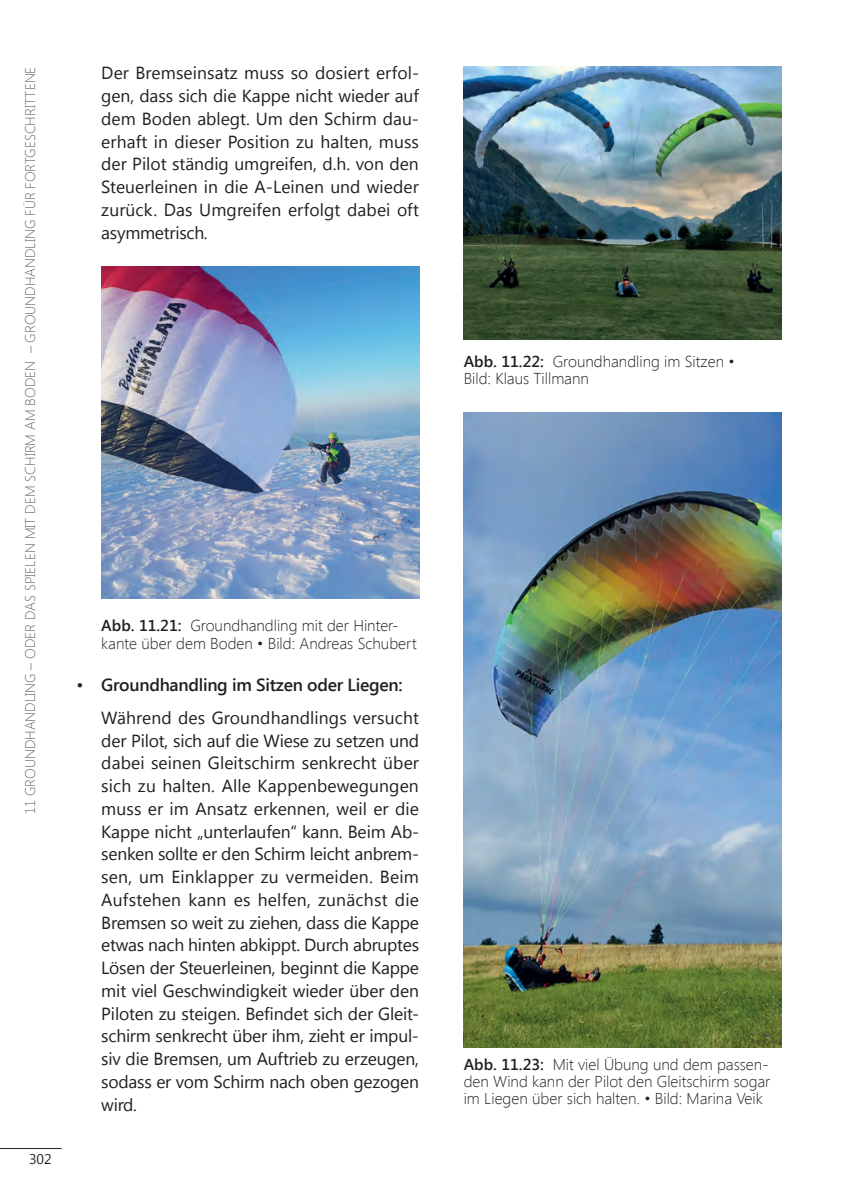
<style>
.page{position:relative;width:848px;height:1195px;background:#fff}
.page>*{position:absolute;margin:0;border:0;box-sizing:border-box;transform-origin:0 0}
.t1{font:17.5px/22.8px "Segoe UI";letter-spacing:-.005em;color:#231f20;text-align:justify}
.t2{font:300 15.75px/17.3px "Segoe UI";color:#231f20}
.t3{font:300 14px "Segoe UI";color:#6c6d70}
.t4{font:14px "Segoe UI";color:#231f20}
.s1{font-weight:600}
</style>
<div class="page">
<hr style="left:0;top:1148px;width:62px;height:1px;background:#231f20">
<img style="left:101px;top:267px;width:318px;height:332px">
<img style="left:463px;top:67px;width:318px;height:272px">
<img style="left:463px;top:412px;width:318px;height:635px">
<p class="t3" style="left:20px;top:814px;width:749px;rotate:-90deg">11 GROUNDHANDLING – ODER DAS SPIELEN MIT DEM SCHIRM AM BODEN – GROUNDHANDLING FÜR FORTGESCHRITTENE</p>
<p class="t4" style="left:29px;top:1149px;width:24px">302</p>
<p class="t1" style="left:101px;top:61px;width:319px">Der Bremseinsatz muss so dosiert erfol&shy;gen, dass sich die Kappe nicht wieder auf dem Boden ablegt. Um den Schirm dau&shy;erhaft in dieser Position zu halten, muss der Pilot ständig umgreifen, d.h. von den Steuerleinen in die A-Leinen und wieder zurück. Das Umgreifen erfolgt dabei oft asymmetrisch.</p>
<p class="t2" style="left:101px;top:616px;width:317px"><span class="s1">Abb. 11.21:</span> Groundhandling mit der Hinter&shy;kante über dem Boden • Bild: Andreas Schubert</p>
<p class="t1" style="left:101px;top:668px;width:319px;line-height:32.7px;text-indent:-25px">• <span class="s1">Groundhandling im Sitzen oder Liegen:<br></span>Während des Groundhandlings versucht</p>
<p class="t1" style="left:101px;top:728px;width:319px">der Pilot, sich auf die Wiese zu setzen und dabei seinen Gleitschirm senkrecht über sich zu halten. Alle Kappenbewegungen muss er im Ansatz erkennen, weil er die Kappe nicht „unterlaufen“ kann. Beim Ab&shy;senken sollte er den Schirm leicht anbrem&shy;sen, um Einklapper zu vermeiden. Beim Aufstehen kann es helfen, zunächst die Bremsen so weit zu ziehen, dass die Kappe etwas nach hinten abkippt. Durch abruptes Lösen der Steuerleinen, beginnt die Kappe mit viel Geschwindigkeit wieder über den Piloten zu steigen. Befindet sich der Gleit&shy;schirm senkrecht über ihm, zieht er impul&shy;siv die Bremsen, um Auftrieb zu erzeugen, sodass er vom Schirm nach oben gezogen wird.</p>
<p class="t2" style="left:463px;top:352px;width:272px"><span class="s1">Abb. 11.22:</span> Groundhandling im Sitzen •<br>Bild: Klaus Tillmann</p>
<p class="t2" style="left:463px;top:1055px;width:308px;text-align:justify"><span class="s1">Abb. 11.23:</span> Mit viel Übung und dem passen&shy;den Wind kann der Pilot den Gleitschirm sogar im Liegen über sich halten. • Bild: Marina Veik</p>
</div>
